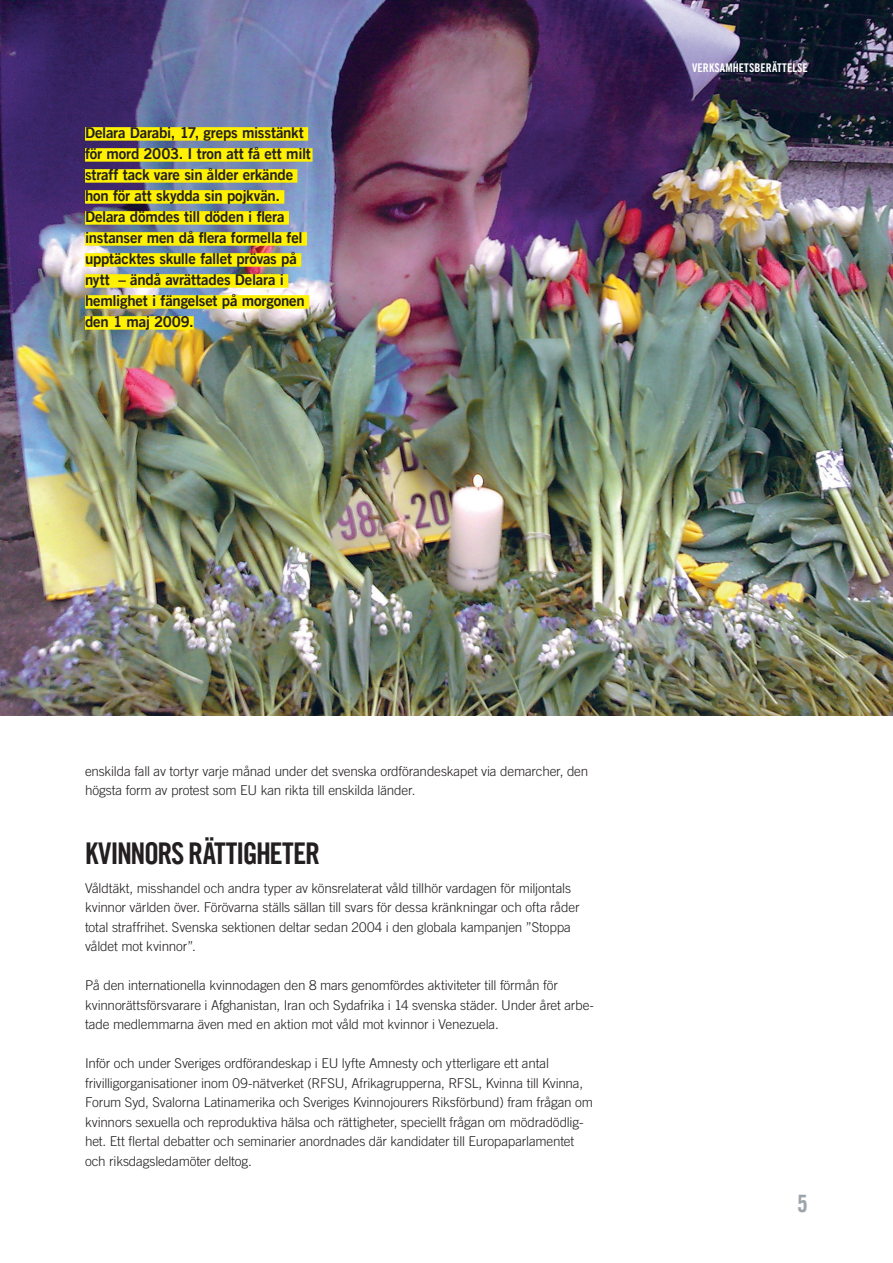
<style>
.page{position:relative;width:893px;height:1263px;background:#fff}
.page>*{position:absolute;margin:0;border:0;box-sizing:border-box;transform-origin:0 0}
.t1{font:30px "Amnesty Trade Gothic Bd Cn 20";color:#231f20}
.t2{font:24px "Amnesty Trade Gothic Bd Cn 20";color:#9ba4ab}
.t3{font:15px/21px "Amnesty Trade Gothic Bd 2";letter-spacing:-.015em;color:#231f20}
.t4{font:300 13.5px/19.5px "Amnesty Trade Gothic";letter-spacing:-.01em;color:#231f20}
.t5{font:12px "Amnesty Trade Gothic Bd Cn 20";letter-spacing:.005em;color:#fff}
</style>
<div class="page">
<img style="left:0;top:0;width:893px;height:715px">
<div style="left:85px;top:127px;width:223px;height:14px;background:#fff101"></div>
<div style="left:85px;top:148px;width:228px;height:14px;background:#fff101"></div>
<div style="left:85px;top:169px;width:212px;height:14px;background:#fff101"></div>
<div style="left:85px;top:190px;width:199px;height:14px;background:#fff101"></div>
<div style="left:85px;top:211px;width:204px;height:14px;background:#fff101"></div>
<div style="left:85px;top:232px;width:222px;height:14px;background:#fff101"></div>
<div style="left:85px;top:253px;width:216px;height:14px;background:#fff101"></div>
<div style="left:85px;top:274px;width:203px;height:14px;background:#fff101"></div>
<div style="left:85px;top:295px;width:224px;height:14px;background:#fff101"></div>
<div style="left:85px;top:316px;width:109px;height:14px;background:#fff101"></div>
<p class="t3" style="left:85px;top:122px;width:227px">Delara Darabi, 17, greps misstänkt för mord 2003. I tron att få ett milt straff tack vare sin ålder erkände hon för att skydda sin pojkvän.<br>Delara dömdes till döden i flera instanser men då flera formella fel upptäcktes skulle fallet prövas på nytt – ändå avrättades Delara i hemlighet i fängelset på morgonen den 1 maj 2009.</p>
<p class="t5" style="left:692px;top:61px;width:117px">VERKSAMHETSBERÄTTELSE</p>
<p class="t4" style="left:85px;top:761px;width:505px">enskilda fall av tortyr varje månad under det svenska ordförandeskapet via demarcher, den högsta form av protest som EU kan rikta till enskilda länder.</p>
<h1 class="t1" style="left:85px;top:835px;width:14px">KVINNORS</h1>
<h1 class="t1" style="left:188px;top:835px;width:13px">RÄTTIGHETER</h1>
<p class="t4" style="left:85px;top:878px;width:496px">Våldtäkt, misshandel och andra typer av könsrelaterat våld tillhör vardagen för miljontals kvinnor världen över. Förövarna ställs sällan till svars för dessa kränkningar och ofta råder total straffrihet. Svenska sektionen deltar sedan 2004 i den globala kampanjen ”Stoppa våldet mot kvinnor”.</p>
<p class="t4" style="left:85px;top:975px;width:510px">På den internationella kvinnodagen den 8 mars genomfördes aktiviteter till förmån för kvinnorättsförsvarare i Afghanistan, Iran och Sydafrika i 14 svenska städer. Under året arbe&shy;tade medlemmarna även med en aktion mot våld mot kvinnor i Venezuela.</p>
<p class="t4" style="left:85px;top:1053px;width:509px">Inför och under Sveriges ordförandeskap i EU lyfte Amnesty och ytterligare ett antal frivilligorganisationer inom 09-nätverket (RFSU, Afrikagrupperna, RFSL, Kvinna till Kvinna, Forum Syd, Svalorna Latinamerika och Sveriges Kvinnojourers Riksförbund) fram frågan om kvinnors sexuella och reproduktiva hälsa och rättigheter, speciellt frågan om mödradödlig&shy;het. Ett flertal debatter och seminarier anordnades där kandidater till Europaparlamentet och riksdagsledamöter deltog.</p>
<h2 class="t2" style="left:797px;top:1189px;width:12px">5</h2>
</div>
